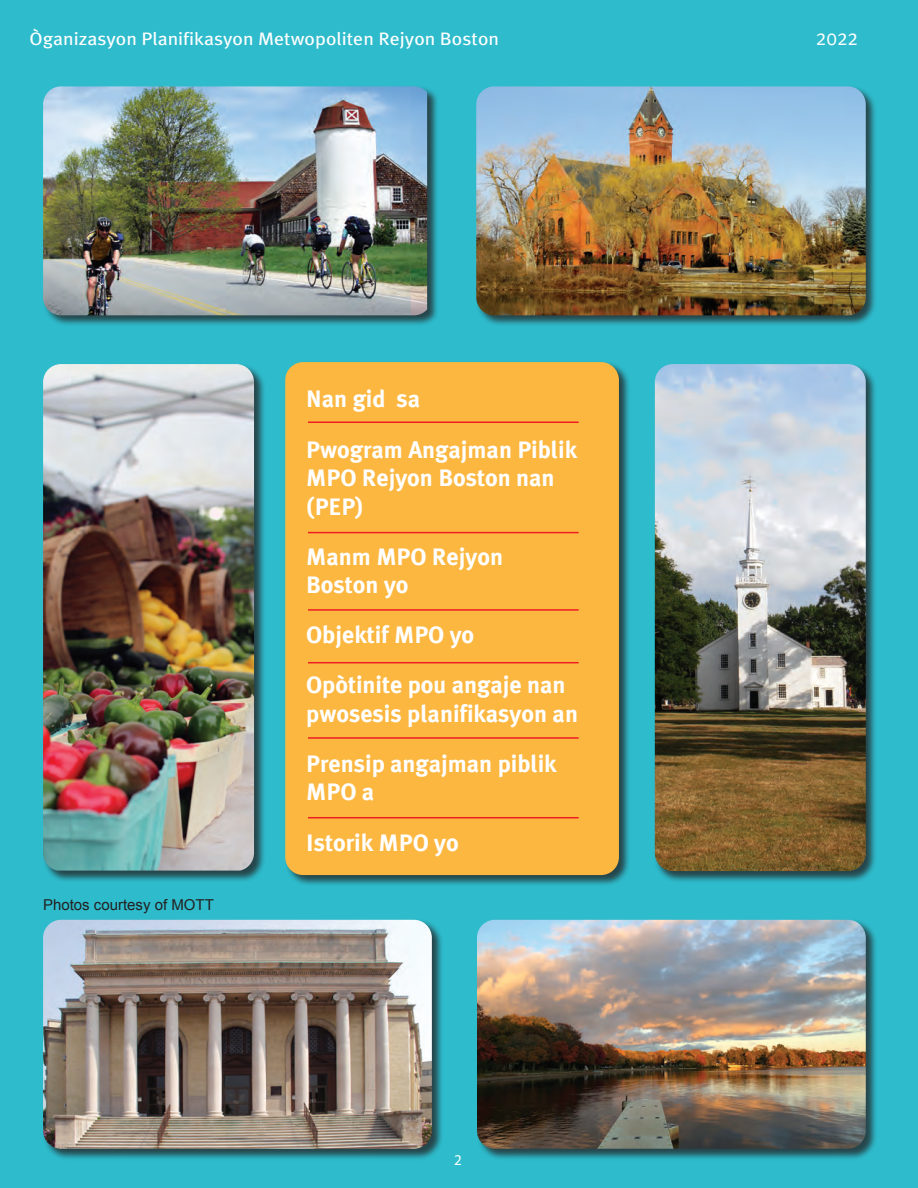
<style>
.page{position:relative;width:918px;height:1188px;background:#2ebbcc}
.page>*{position:absolute;margin:0;border:0;box-sizing:border-box;transform-origin:0 0}
.t1{font:700 24px/50.1px "Meta Plus";color:#fff}
.t2{font:22.5px "Meta Plus";color:#fff;scale:.88 1}
.t3{font:18px "Meta Plus";color:#fff;scale:1.1 1}
.t4{font:15px "Arial";color:#231f20}
.t5{font:15px "Myriad Pro";color:#fff}
.s1{font-style:inherit}
</style>
<div class="page">
<div style="left:284px;top:361px;width:347px;height:526px;background:#231f20;opacity:.75"></div>
<div style="left:285px;top:362px;width:334px;height:513px;background:#fcb740;border-radius:18px"></div>
<hr style="left:308px;top:422px;width:271px;height:1px;background:#ee1d23">
<hr style="left:308px;top:532px;width:271px;height:1px;background:#ee1d23">
<hr style="left:308px;top:609px;width:271px;height:2px;background:#ee1d23">
<hr style="left:308px;top:662px;width:271px;height:1px;background:#ee1d23">
<hr style="left:308px;top:737px;width:271px;height:2px;background:#ee1d23">
<hr style="left:308px;top:817px;width:271px;height:1px;background:#ee1d23">
<div style="left:42px;top:86px;width:397px;height:241px;background:#231f20;opacity:.75"></div>
<img style="left:43px;top:86px;width:384px;height:229px">
<div style="left:42px;top:919px;width:402px;height:241px;background:#231f20;opacity:.75"></div>
<img style="left:43px;top:920px;width:389px;height:229px">
<div style="left:476px;top:86px;width:401px;height:241px;background:#231f20;opacity:.75"></div>
<img style="left:476px;top:86px;width:390px;height:229px">
<div style="left:476px;top:919px;width:401px;height:241px;background:#231f20;opacity:.75"></div>
<img style="left:477px;top:920px;width:389px;height:229px">
<div style="left:42px;top:363px;width:223px;height:519px;background:#231f20;opacity:.75"></div>
<img style="left:43px;top:364px;width:211px;height:507px">
<div style="left:654px;top:363px;width:223px;height:520px;background:#231f20;opacity:.75"></div>
<img style="left:655px;top:364px;width:211px;height:507px">
<p class="t3" style="left:30px;top:28px;width:428px">Òganizasyon Planifikasyon Metwopoliten Rejyon Boston</p>
<p class="t2" style="left:816px;top:24px;width:50px">2022</p>
<p class="t4" style="left:43px;top:895px;width:172px">Photos courtesy of MOTT</p>
<p class="t1" style="left:306px;top:374px;width:272px">Nan gid sa<br>Pwogram Angajman Piblik</p>
<p class="t1" style="left:306px;top:464px;width:250px;line-height:28.7px">MPO Rejyon Boston nan (PEP)</p>
<p class="t1" style="left:306px;top:542px;width:198px;line-height:28.5px">Manm MPO Rejyon<br>Boston yo</p>
<p class="t1" style="left:306px;top:610px;width:261px">Objektif MPO yo<br>Opòtinite pou angaje nan</p>
<p class="t1" style="left:306px;top:688px;width:273px">pwosesis planifikasyon an<br>Prensip <span class="s1">a</span>ngajman piblik</p>
<p class="t1" style="left:306px;top:767px;width:154px">MPO a<br>Istorik MPO yo</p>
<p class="t5" style="left:454px;top:1151px;width:9px">2</p>
</div>
